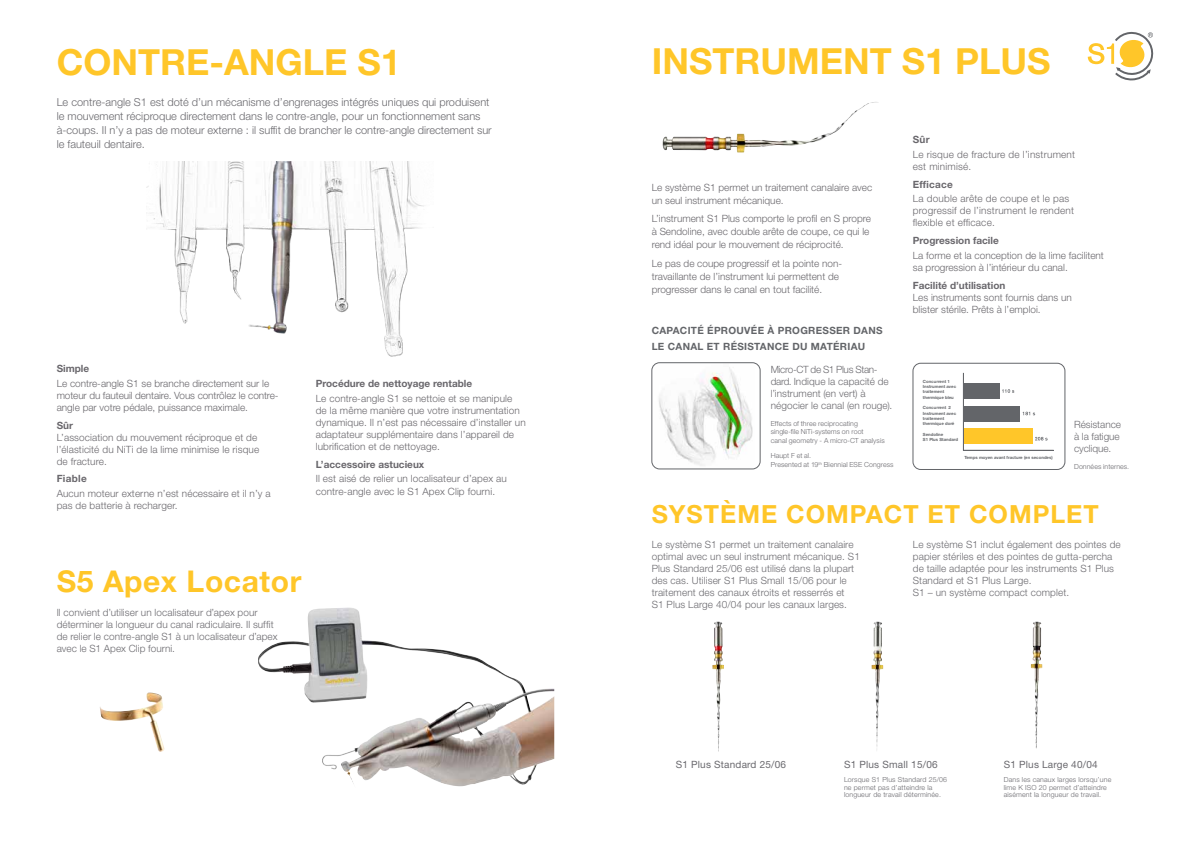
<style>
.page{position:relative;width:1190px;height:842px;background:#fff}
.page>*{position:absolute;margin:0;border:0;box-sizing:border-box;transform-origin:0 0}
.t1{font:700 36px "Helvetica Neue LT Std";color:#ffc629}
.t2{font:700 30px "Helvetica Neue LT Std";letter-spacing:.02em;color:#ffc629}
.t3{font:700 25px "Helvetica Neue LT Std";letter-spacing:.04em;color:#ffc629}
.t4{font:300 11px/14px "Helvetica Neue LT Std";color:#6a696e}
.t5{font:300 10px/12px "Helvetica Neue LT Std";color:#69676c}
.t6{font:300 10px/12px "Helvetica Neue LT Std";letter-spacing:.01em;color:#6b6a6f}
.t7{font:300 10px/12px "Helvetica Neue LT Std";letter-spacing:.02em;color:#69676c}
.t8{font:700 10px "Helvetica Neue LT Std";color:#69676c}
.t9{font:700 10px/16px "Helvetica Neue LT Std";letter-spacing:.03em;color:#636569}
.t10{font:10px "Helvetica Neue LT Std";letter-spacing:.02em;color:#6a696e}
.t11{font:300 7px/7.5px "Helvetica Neue LT Std";letter-spacing:.02em;color:#6a696e}
.t12{font:300 7px/8.4px "Helvetica Neue LT Std";letter-spacing:.01em;color:#6b6a6f}
.t13{font:700 4.3px/5.1px "Helvetica Neue LT Std";color:#636569}
</style>
<div class="page">
<svg style="left:1087px;top:31px;width:67px;height:50px"></svg>
<img style="left:871px;top:621px;width:12px;height:129px">
<img style="left:712px;top:621px;width:12px;height:131px">
<img style="left:1030px;top:621px;width:12px;height:128px">
<img style="left:655px;top:364px;width:98px;height:102px">
<div style="left:651px;top:362px;width:109px;height:107px;border:1px solid #636569;border-radius:8px"></div>
<img style="left:662px;top:102px;width:217px;height:51px">
<img style="left:258px;top:607px;width:265px;height:113px">
<img style="left:147px;top:162px;width:277px;height:195px">
<img style="left:100px;top:692px;width:64px;height:60px">
<svg style="left:1035px;top:437px;width:12px;height:3px"></svg>
<div style="left:963px;top:429px;width:69px;height:15px;background:#ffc629"></div>
<hr style="left:963px;top:450px;width:90px;height:1px;background:#636569">
<div style="left:963px;top:406px;width:56px;height:15px;background:#636569"></div>
<div style="left:963px;top:383px;width:36px;height:15px;background:#636569"></div>
<hr style="left:963px;top:373px;width:1px;height:78px;background:#636569">
<svg style="left:1022px;top:412px;width:13px;height:3px"></svg>
<svg style="left:1002px;top:389px;width:12px;height:4px"></svg>
<div style="left:912px;top:363px;width:153px;height:106px;border:1px solid #636569;border-radius:8px"></div>
<h1 class="t1" style="left:57px;top:40px;width:346px">CONTRE-ANGLE S1</h1>
<h1 class="t1" style="left:651px;top:39px;width:400px">INSTRUMENT S1 PLUS</h1>
<p class="t4" style="left:57px;top:95px;width:436px">Le contre-angle S1 est doté d’un mécanisme d’engrenages intégrés uniques qui produisent le mouvement réciproque directement dans le contre-angle, pour un fonctionnement sans à-coups. Il n’y a pas de moteur externe : il suffit de brancher le contre-angle directement sur le fauteuil dentaire.</p>
<p class="t8" style="left:57px;top:362px;width:34px">Simple</p>
<p class="t5" style="left:57px;top:377px;width:223px">Le contre-angle S1 se branche directement sur le moteur du fauteuil dentaire. Vous contrôlez le contre&shy;angle par votre pédale, puissance maximale.</p>
<p class="t8" style="left:57px;top:419px;width:18px">Sûr</p>
<p class="t5" style="left:57px;top:431px;width:204px">L’association du mouvement réciproque et de l’élasticité du NiTi de la lime minimise le risque de fracture.</p>
<p class="t8" style="left:57px;top:472px;width:32px">Fiable</p>
<p class="t5" style="left:57px;top:487px;width:215px">Aucun moteur externe n’est nécessaire et il n’y a pas de batterie à recharger.</p>
<p class="t8" style="left:316px;top:377px;width:158px">Procédure de nettoyage rentable</p>
<p class="t5" style="left:316px;top:392px;width:211px">Le contre-angle S1 se nettoie et se manipule de la même manière que votre instrumentation dynamique. Il n’est pas nécessaire d’installer un adaptateur supplémentaire dans l’appareil de lubrification et de nettoyage.</p>
<p class="t8" style="left:316px;top:458px;width:110px">L’accessoire astucieux</p>
<p class="t5" style="left:316px;top:473px;width:192px">Il est aisé de relier un localisateur d’apex au contre-angle avec le S1 Apex Clip fourni.</p>
<h2 class="t2" style="left:57px;top:562px;width:246px">S5 Apex Locator</h2>
<p class="t6" style="left:57px;top:606px;width:222px">Il convient d’utiliser un localisateur d’apex pour déterminer la longueur du canal radiculaire. Il suffit de relier le contre-angle S1 à un localisateur d’apex avec le S1 Apex Clip fourni.</p>
<p class="t5" style="left:651px;top:180px;width:222px;line-height:13px">Le système S1 permet un traitement canalaire avec un seul instrument mécanique.</p>
<p class="t5" style="left:651px;top:212px;width:221px;line-height:13px">L’instrument S1 Plus comporte le profil en S propre à Sendoline, avec double arête de coupe, ce qui le rend idéal pour le mouvement de réciprocité.</p>
<p class="t5" style="left:651px;top:257px;width:192px;line-height:13px">Le pas de coupe progressif et la pointe non&shy;travaillante de l’instrument lui permettent de progresser dans le canal en tout facilité.</p>
<p class="t9" style="left:651px;top:322px;width:232px">CAPACITÉ ÉPROUVÉE À PROGRESSER DANS<br>LE CANAL ET RÉSISTANCE DU MATÉRIAU</p>
<p class="t6" style="left:770px;top:363px;width:123px">Micro-CT de S1 Plus Stan&shy;dard. Indique la capacité de l’instrument (en vert) à négocier le canal (en rouge).</p>
<p class="t12" style="left:770px;top:419px;width:115px">Effects of three reciprocating single-file NiTi-systems on root<br>canal geometry - A micro-CT analysis</p>
<p class="t12" style="left:770px;top:450px;width:124px;line-height:9.8px">Haupt F et al.<br>Presented at 19<sup>th</sup> Biennial ESE Congress</p>
<p class="t8" style="left:912px;top:133px;width:18px">Sûr</p>
<p class="t7" style="left:912px;top:148px;width:164px">Le risque de fracture de l’instrument est minimisé.</p>
<p class="t8" style="left:912px;top:178px;width:41px">Efficace</p>
<p class="t7" style="left:912px;top:193px;width:163px">La double arête de coupe et le pas progressif de l’instrument le rendent flexible et efficace.</p>
<p class="t8" style="left:912px;top:234px;width:87px">Progression facile</p>
<p class="t5" style="left:912px;top:249px;width:192px">La forme et la conception de la lime facilitent sa progression à l’intérieur du canal.</p>
<p class="t8" style="left:912px;top:279px;width:94px">Facilité d’utilisation</p>
<p class="t5" style="left:912px;top:291px;width:160px">Les instruments sont fournis dans un blister stérile. Prêts à l’emploi.</p>
<p class="t13" style="left:922px;top:379px;width:35px">Concurrent 1<br>Instrument avec traitement thermique bleu</p>
<p class="t13" style="left:922px;top:405px;width:35px">Concurrent 2<br>Instrument avec traitement thermique doré</p>
<p class="t13" style="left:922px;top:431px;width:37px">Sendoline<br>S1 Plus Standard</p>
<p class="t13" style="left:964px;top:454px;width:90px">Temps moyen avant fracture (en secondes)</p>
<p class="t6" style="left:1074px;top:418px;width:48px">Résistance à la fatigue cyclique.</p>
<p class="t12" style="left:1074px;top:462px;width:57px">Données internes.</p>
<h3 class="t3" style="left:651px;top:498px;width:448px">SYSTÈME COMPACT ET COMPLET</h3>
<p class="t6" style="left:651px;top:538px;width:210px">Le système S1 permet un traitement canalaire optimal avec un seul instrument mécanique. S1<br>Plus Standard 25/06 est utilisé dans la plupart des cas. Utiliser S1 Plus Small 15/06 pour le traitement des canaux étroits et resserrés et<br>S1 Plus Large 40/04 pour les canaux larges.</p>
<p class="t6" style="left:912px;top:538px;width:209px">Le système S1 inclut également des pointes de papier stériles et des pointes de gutta-percha de taille adaptée pour les instruments S1 Plus Standard et S1 Plus Large.<br>S1 – un système compact complet.</p>
<p class="t10" style="left:675px;top:758px;width:112px">S1 Plus Standard 25/06</p>
<p class="t10" style="left:844px;top:758px;width:95px">S1 Plus Small 15/06</p>
<p class="t10" style="left:1003px;top:758px;width:95px">S1 Plus Large 40/04</p>
<p class="t11" style="left:844px;top:775px;width:105px">Lorsque S1 Plus Standard 25/06 ne permet pas d’atteindre la longueur de travail déterminée.</p>
<p class="t11" style="left:1003px;top:775px;width:109px">Dans les canaux larges lorsqu’une lime K ISO 20 permet d’atteindre aisément la longueur de travail.</p>
</div>
